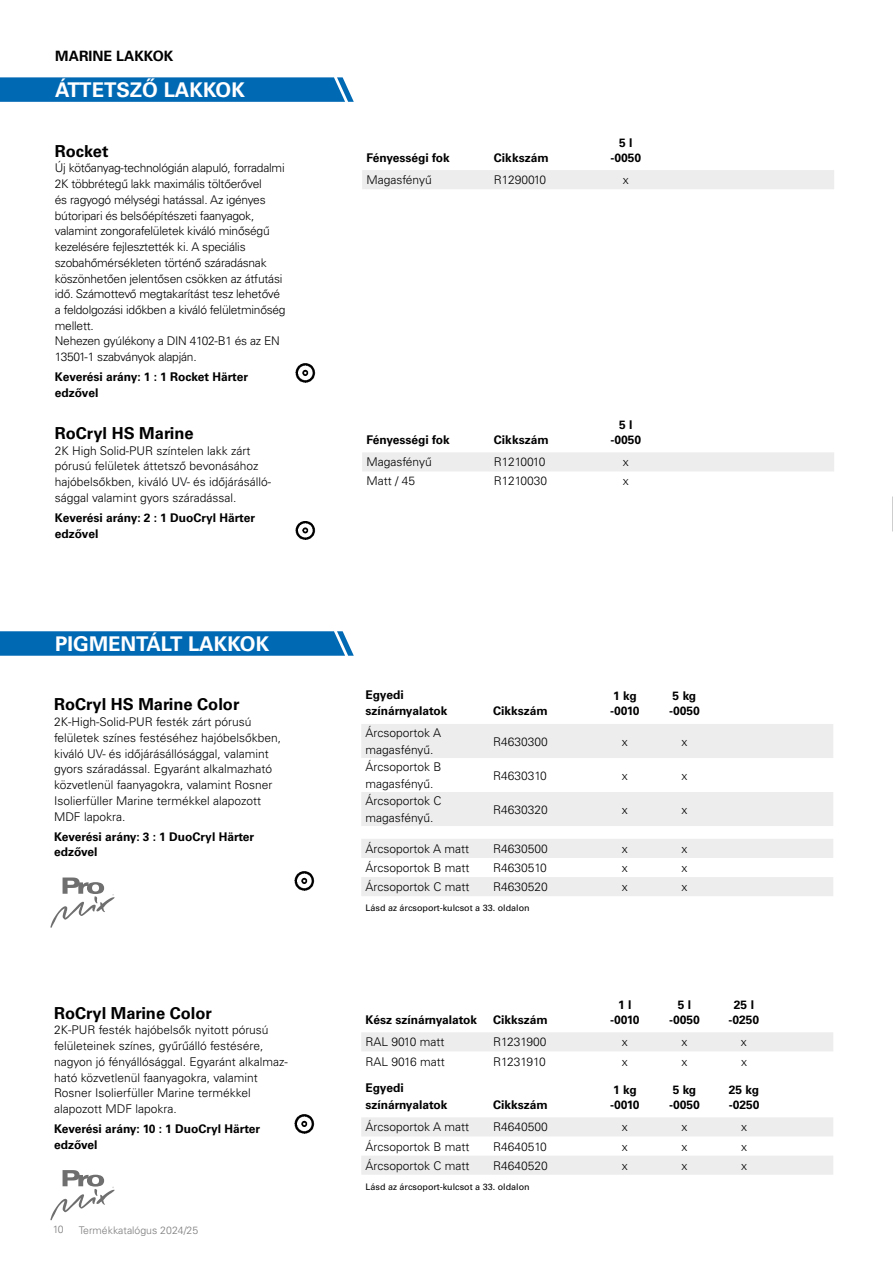
<style>
.page{position:relative;width:893px;height:1263px;background:#fff}
.page>*{position:absolute;margin:0;border:0;box-sizing:border-box;transform-origin:0 0}
.t1{font:700 20.25px "Univers LTCYR 65";color:#fff}
.t2{font:700 16.5px "Univers LT Pro 65";color:#000}
.t3{font:700 14.25px "Univers LTCYR 65";color:#000}
.t4{font:300 12px/15.8px "Univers LT Pro 45";color:#000}
.t5{font:300 12px/15.8px "Univers LT Pro 45";letter-spacing:-.02em;color:#000}
.t6{font:700 12px/15px "Univers LT Pro 65";color:#000}
.t7{font:300 12px "Univers LT Pro 45";letter-spacing:-.05em;color:#000}
.t8{font:300 10.5px "Univers LT Pro 45";color:#7c7b7b}
.t9{font:9px "Univers LT Pro 55 Roman";color:#000}
</style>
<div class="page">
<svg style="left:362px;top:170px;width:472px;height:301px"></svg>
<img style="left:295px;top:363px;width:21px;height:20px">
<img style="left:295px;top:521px;width:21px;height:19px">
<svg style="left:361px;top:724px;width:472px;height:451px"></svg>
<svg style="left:50px;top:877px;width:65px;height:51px"></svg>
<img style="left:294px;top:871px;width:21px;height:20px">
<svg style="left:50px;top:1170px;width:65px;height:50px"></svg>
<img style="left:294px;top:1114px;width:21px;height:20px">
<svg style="left:0;top:77px;width:354px;height:25px;background:#0b6fb7"></svg>
<svg style="left:0;top:631px;width:354px;height:25px;background:#0b6fb7"></svg>
<p class="t3" style="left:55px;top:46px;width:120px">MARINE LAKKOK</p>
<h1 class="t1" style="left:55px;top:76px;width:191px">ÁTTETSZŐ LAKKOK</h1>
<h2 class="t2" style="left:55px;top:141px;width:55px">Rocket</h2>
<p class="t5" style="left:55px;top:160px;width:232px">Új kötőanyag-technológián alapuló, forradalmi 2K többrétegű lakk maximális töltőerővel<br>és ragyogó mélységi hatással. Az igényes bútoripari és belsőépítészeti faanyagok, valamint zongorafelületek kiváló minőségű kezelésére fejlesztették ki. A speciális szobahőmérsékleten történő száradásnak köszönhetően jelentősen csökken az átfutási idő. Számottevő megtakarítást tesz lehetővé a feldolgozási időkben a kiváló felületminőség mellett.<br>Nehezen gyúlékony a DIN 4102-B1 és az EN 13501-1 szabványok alapján.</p>
<p class="t6" style="left:55px;top:369px;width:195px;line-height:15.8px">Keverési arány: 1 : 1 Rocket Härter edzővel</p>
<h2 class="t2" style="left:55px;top:423px;width:140px">RoCryl HS Marine</h2>
<p class="t4" style="left:55px;top:442px;width:218px">2K High Solid-PUR színtelen lakk zárt pórusú felületek áttetsző bevonásához hajóbelsőkben, kiváló UV- és időjárásálló&shy;sággal valamint gyors száradással.</p>
<p class="t6" style="left:55px;top:510px;width:202px;line-height:15.8px">Keverési arány: 2 : 1 DuoCryl Härter edzővel</p>
<h1 class="t1" style="left:55px;top:630px;width:215px">PIGMENTÁLT LAKKOK</h1>
<h2 class="t2" style="left:54px;top:695px;width:187px">RoCryl HS Marine Color</h2>
<p class="t4" style="left:54px;top:714px;width:229px">2K-High-Solid-PUR festék zárt pórusú felületek színes festéséhez hajóbelsőkben, kiváló UV- és időjárásállósággal, valamint gyors száradással. Egyaránt alkalmazható közvetlenül faanyagokra, valamint Rosner Isolierfüller Marine termékkel alapozott MDF lapokra.</p>
<p class="t6" style="left:54px;top:828px;width:202px;line-height:15.8px">Keverési arány: 3 : 1 DuoCryl Härter edzővel</p>
<h2 class="t2" style="left:54px;top:1003px;width:159px">RoCryl Marine Color</h2>
<p class="t4" style="left:54px;top:1022px;width:235px">2K-PUR festék hajóbelsők nyitott pórusú felületeinek színes, gyűrűálló festésére, nagyon jó fényállósággal. Egyaránt alkalmaz&shy;ható közvetlenül faanyagokra, valamint Rosner Isolierfüller Marine termékkel alapozott MDF lapokra.</p>
<p class="t6" style="left:54px;top:1121px;width:208px;line-height:15.8px">Keverési arány: 10 : 1 DuoCryl Härter edzővel</p>
<p class="t8" style="left:53px;top:1223px;width:12px">10</p>
<p class="t8" style="left:79px;top:1223px;width:121px">Termékkatalógus 2024/25</p>
<p class="t6" style="left:366px;top:150px;width:85px">Fényességi fok</p>
<p class="t6" style="left:494px;top:150px;width:56px">Cikkszám</p>
<p class="t6" style="left:610px;top:135px;width:32px;text-align:center">5 l -0050</p>
<p class="t4" style="left:366px;top:172px;width:67px">Magasfényű</p>
<p class="t4" style="left:494px;top:172px;width:54px">R1290010</p>
<p class="t4" style="left:623px;top:172px;width:7px">x</p>
<p class="t6" style="left:366px;top:432px;width:85px">Fényességi fok</p>
<p class="t6" style="left:494px;top:432px;width:56px">Cikkszám</p>
<p class="t6" style="left:610px;top:417px;width:32px;text-align:center">5 l -0050</p>
<p class="t4" style="left:366px;top:454px;width:67px">Magasfényű</p>
<p class="t7" style="left:494px;top:455px;width:53px">R1210010</p>
<p class="t4" style="left:623px;top:454px;width:7px">x</p>
<p class="t4" style="left:366px;top:473px;width:50px">Matt / 45</p>
<p class="t4" style="left:494px;top:473px;width:55px">R1210030</p>
<p class="t4" style="left:623px;top:473px;width:7px">x</p>
<p class="t6" style="left:365px;top:686px;width:83px;line-height:16.5px">Egyedi színárnyalatok</p>
<p class="t6" style="left:493px;top:704px;width:56px">Cikkszám</p>
<p class="t6" style="left:610px;top:689px;width:31px">1 kg -0010</p>
<p class="t6" style="left:669px;top:689px;width:32px">5 kg -0050</p>
<p class="t4" style="left:366px;top:725px;width:77px;line-height:16.5px">Árcsoportok A magasfényű.</p>
<p class="t4" style="left:493px;top:733px;width:56px">R4630300</p>
<p class="t4" style="left:622px;top:733px;width:7px">x</p>
<p class="t4" style="left:681px;top:733px;width:7px">x</p>
<p class="t4" style="left:366px;top:759px;width:78px;line-height:16.5px">Árcsoportok B magasfényű.</p>
<p class="t4" style="left:493px;top:767px;width:55px">R4630310</p>
<p class="t4" style="left:622px;top:767px;width:7px">x</p>
<p class="t4" style="left:681px;top:767px;width:7px">x</p>
<p class="t4" style="left:366px;top:793px;width:78px;line-height:16.5px">Árcsoportok C magasfényű.</p>
<p class="t4" style="left:493px;top:801px;width:56px">R4630320</p>
<p class="t4" style="left:622px;top:801px;width:7px">x</p>
<p class="t4" style="left:681px;top:801px;width:7px">x</p>
<p class="t4" style="left:366px;top:841px;width:105px">Árcsoportok A matt</p>
<p class="t4" style="left:493px;top:841px;width:56px">R4630500</p>
<p class="t4" style="left:622px;top:841px;width:7px">x</p>
<p class="t4" style="left:681px;top:841px;width:7px">x</p>
<p class="t4" style="left:366px;top:860px;width:106px">Árcsoportok B matt</p>
<p class="t4" style="left:493px;top:860px;width:55px">R4630510</p>
<p class="t4" style="left:622px;top:860px;width:7px">x</p>
<p class="t4" style="left:681px;top:860px;width:7px">x</p>
<p class="t4" style="left:366px;top:879px;width:106px">Árcsoportok C matt</p>
<p class="t4" style="left:493px;top:879px;width:56px">R4630520</p>
<p class="t4" style="left:622px;top:879px;width:7px">x</p>
<p class="t4" style="left:681px;top:879px;width:7px">x</p>
<p class="t9" style="left:365px;top:903px;width:166px">Lásd az árcsoport-kulcsot a 33. oldalon</p>
<p class="t6" style="left:365px;top:1012px;width:113px">Kész színárnyalatok</p>
<p class="t6" style="left:493px;top:1012px;width:56px">Cikkszám</p>
<p class="t6" style="left:610px;top:997px;width:31px;text-align:center">1 l -0010</p>
<p class="t6" style="left:669px;top:997px;width:32px;text-align:center">5 l -0050</p>
<p class="t6" style="left:729px;top:997px;width:32px;text-align:center">25 l -0250</p>
<p class="t4" style="left:365px;top:1034px;width:80px">RAL 9010 matt</p>
<p class="t4" style="left:493px;top:1034px;width:55px">R1231900</p>
<p class="t4" style="left:622px;top:1034px;width:7px">x</p>
<p class="t4" style="left:681px;top:1034px;width:7px">x</p>
<p class="t4" style="left:741px;top:1034px;width:7px">x</p>
<p class="t4" style="left:366px;top:1053px;width:81px">RAL 9016 matt</p>
<p class="t4" style="left:493px;top:1053px;width:54px">R1231910</p>
<p class="t4" style="left:622px;top:1053px;width:7px">x</p>
<p class="t4" style="left:681px;top:1053px;width:7px">x</p>
<p class="t4" style="left:741px;top:1053px;width:7px">x</p>
<p class="t6" style="left:366px;top:1080px;width:83px;line-height:16.5px">Egyedi színárnyalatok</p>
<p class="t6" style="left:610px;top:1082px;width:31px">1 kg -0010</p>
<p class="t6" style="left:669px;top:1082px;width:32px">5 kg -0050</p>
<p class="t6" style="left:729px;top:1082px;width:32px">25 kg -0250</p>
<p class="t6" style="left:493px;top:1097px;width:56px">Cikkszám</p>
<p class="t4" style="left:366px;top:1119px;width:105px">Árcsoportok A matt</p>
<p class="t4" style="left:493px;top:1119px;width:56px">R4640500</p>
<p class="t4" style="left:622px;top:1119px;width:7px">x</p>
<p class="t4" style="left:681px;top:1119px;width:7px">x</p>
<p class="t4" style="left:741px;top:1119px;width:7px">x</p>
<p class="t4" style="left:366px;top:1138px;width:106px">Árcsoportok B matt</p>
<p class="t4" style="left:493px;top:1138px;width:55px">R4640510</p>
<p class="t4" style="left:622px;top:1138px;width:7px">x</p>
<p class="t4" style="left:681px;top:1138px;width:7px">x</p>
<p class="t4" style="left:741px;top:1138px;width:7px">x</p>
<p class="t4" style="left:366px;top:1157px;width:106px">Árcsoportok C matt</p>
<p class="t4" style="left:493px;top:1157px;width:56px">R4640520</p>
<p class="t4" style="left:622px;top:1157px;width:7px">x</p>
<p class="t4" style="left:681px;top:1157px;width:7px">x</p>
<p class="t4" style="left:741px;top:1157px;width:7px">x</p>
<p class="t9" style="left:365px;top:1181px;width:166px">Lásd az árcsoport-kulcsot a 33. oldalon</p>
</div>
